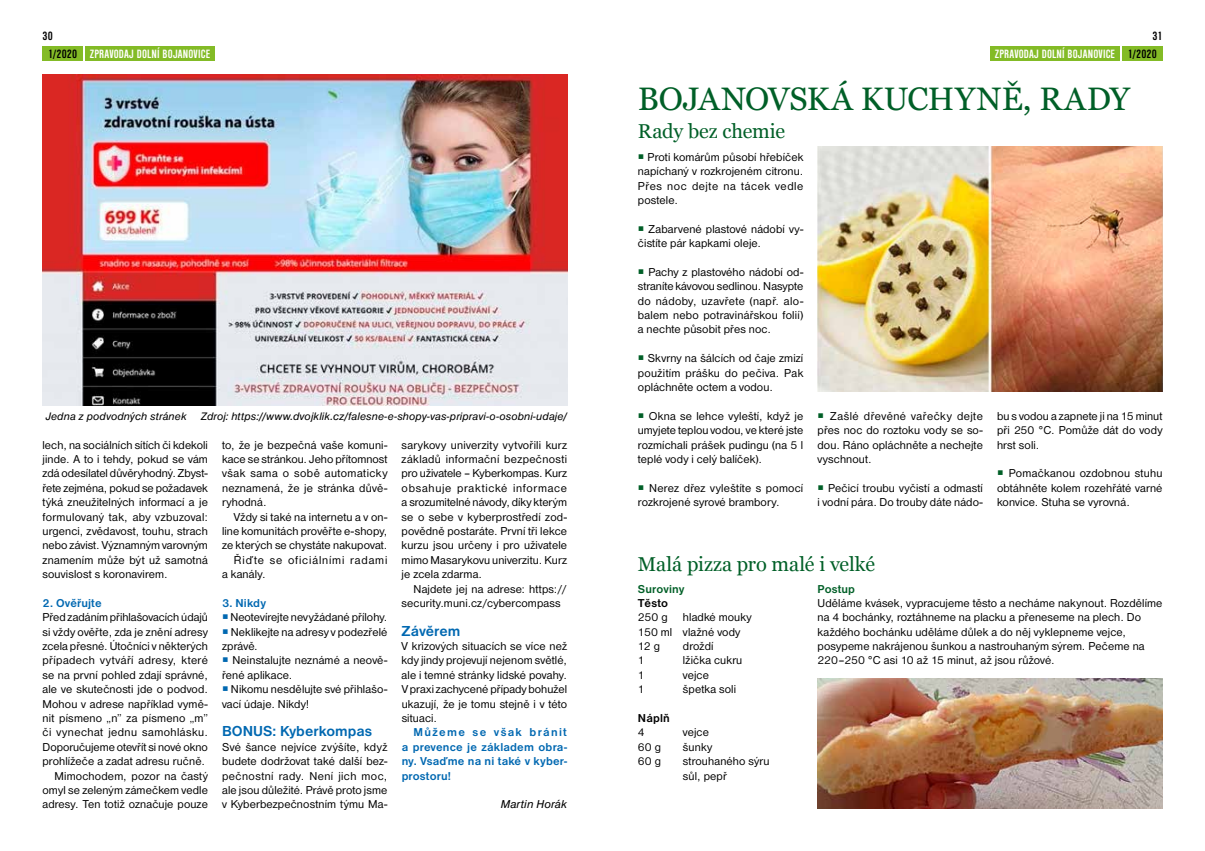
<style>
.page{position:relative;width:1205px;height:851px;background:#fff}
.page>*{position:absolute;margin:0;border:0;box-sizing:border-box;transform-origin:0 0}
.t1{font:32.5px "Georgia";letter-spacing:.015em;color:#005f27}
.t2{font:20px "Georgia";letter-spacing:-.005em;color:#005f27}
.t3{font:700 15px "Nimbus San DEE";color:#0068b1}
.t4{font:700 condensed 12.5px "Nimbus San DEE";letter-spacing:.01em;color:#fff}
.t5{font:700 condensed 12.5px "Nimbus San DEE";color:#000}
.t6{font:11.88px/14.4px "Nimbus San DEE";letter-spacing:.01em;color:#000;text-align:justify}
.t7{font:700 11.88px/14.4px "Nimbus San DEE";letter-spacing:.015em;color:#0068b1;text-align:justify}
.t8{font:11.88px "Nimbus San DEE";letter-spacing:.07em;color:#000}
.t9{font:700 11.88px "Nimbus San DEE";letter-spacing:.01em;color:#005f27}
.t10{font:italic 11.88px "Nimbus San DEE";letter-spacing:.01em;color:#000}
.t11{font:700 11.88px "Nimbus San DEE";letter-spacing:.015em;color:#000}
.t12{font:italic 11.25px "Nimbus San DEE";letter-spacing:.01em;color:#000}
.s1{color:#000}
.s2{color:#0068b1}
.s3{color:#005f27}
</style>
<div class="page">
<div style="left:990px;top:46px;width:129px;height:14px;background:#83bb26"></div>
<div style="left:1122px;top:46px;width:40px;height:14px;background:#83bb26"></div>
<div style="left:85px;top:46px;width:129px;height:14px;background:#83bb26"></div>
<div style="left:43px;top:46px;width:40px;height:14px;background:#83bb26"></div>
<img style="left:817px;top:678px;width:345px;height:130px">
<img style="left:817px;top:146px;width:345px;height:245px">
<img style="left:43px;top:74px;width:524px;height:331px">
<p class="t5" style="left:43px;top:29px;width:12px">30</p>
<p class="t5" style="left:1152px;top:29px;width:11px">31</p>
<p class="t4" style="left:48px;top:47px;width:163px"><span class="s1">1/2020</span> ZPRAVODAJ DOLNÍ BOJANOVICE</p>
<p class="t4" style="left:995px;top:47px;width:163px">ZPRAVODAJ DOLNÍ BOJANOVICE <span class="s1">1/2020</span></p>
<p class="t12" style="left:46px;top:410px;width:523px">Jedna z podvodných stránek Zdroj: https://www.dvojklik.cz/falesne-e-shopy-vas-pripravi-o-osobni-udaje/</p>
<p class="t6" style="left:43px;top:437px;width:167px">lech, na sociálních sítích či kdekoli jinde. A to i tehdy, pokud se vám zdá odesílatel důvěryhodný. Zbyst&shy;řete zejména, pokud se požadavek týká zneužitelných informací a je formulovaný tak, aby vzbuzoval: urgenci, zvědavost, touhu, strach nebo závist. Významným varovným znamením může být už samotná souvislost s koronavirem.</p>
<p class="t7" style="left:43px;top:595px;width:61px">2. Ověřujte</p>
<p class="t6" style="left:43px;top:610px;width:167px;text-align:right">Před zadáním přihlašovacích údajů si vždy ověřte, zda je znění adresy zcela přesné. Útočníci v některých případech vytváří adresy, které se na první pohled zdají správné, ale ve skutečnosti jde o podvod.<br>Mohou v adrese například vymě&shy;nit písmeno „n” za písmeno „m” či vynechat jednu samohlásku.<br>Doporučujeme otevřít si nové okno prohlížeče a zadat adresu ručně.<br>Mimochodem, pozor na častý omyl se zeleným zámečkem vedle adresy. Ten totiž označuje pouze</p>
<p class="t6" style="left:222px;top:437px;width:167px">to, že je bezpečná vaše komuni&shy;kace se stránkou. Jeho přítomnost však sama o sobě automaticky neznamená, že je stránka důvě&shy;ryhodná.</p>
<p class="t6" style="left:234px;top:509px;width:155px">Vždy si také na internetu a v on-</p>
<p class="t6" style="left:222px;top:524px;width:167px">line komunitách prověřte e-shopy,</p>
<p class="t6" style="left:222px;top:538px;width:167px">ze kterých se chystáte nakupovat.</p>
<p class="t8" style="left:234px;top:553px;width:155px">Řiďte se oficiálními radami</p>
<p class="t6" style="left:222px;top:567px;width:45px">a kanály.</p>
<p class="t7" style="left:222px;top:595px;width:45px">3. Nikdy</p>
<p class="t6" style="left:222px;top:610px;width:167px"><span class="s2">○</span>Neotevírejte nevyžádané přílohy.</p>
<p class="t6" style="left:222px;top:624px;width:167px"><span class="s2">○</span> Neklikejte na adresy v podezřelé zprávě.</p>
<p class="t6" style="left:222px;top:653px;width:167px"><span class="s2">○</span> Neinstalujte neznámé a neově&shy;řené aplikace.</p>
<p class="t6" style="left:222px;top:682px;width:167px"><span class="s2">○</span> Nikomu nesdělujte své přihlašo&shy;vací údaje. Nikdy!</p>
<p class="t3" style="left:222px;top:722px;width:151px">BONUS: Kyberkompas</p>
<p class="t6" style="left:222px;top:739px;width:167px">Své šance nejvíce zvýšíte, když budete dodržovat také další bez&shy;pečnostní rady. Není jich moc, ale jsou důležité. Právě proto jsme v Kyberbezpečnostním týmu Ma-</p>
<p class="t6" style="left:402px;top:437px;width:167px">sarykovy univerzity vytvořili kurz základů informační bezpečnosti pro uživatele – Kyberkompas. Kurz obsahuje praktické informace a srozumitelné návody, díky kterým se o sebe v kyberprostředí zod&shy;povědně postaráte. První tři lekce kurzu jsou určeny i pro uživatele mimo Masarykovu univerzitu. Kurz je zcela zdarma.</p>
<p class="t6" style="left:402px;top:581px;width:167px;text-indent:12px">Najdete jej na adrese: https:// security.muni.cz/cybercompass</p>
<p class="t3" style="left:402px;top:622px;width:60px">Závěrem</p>
<p class="t6" style="left:402px;top:639px;width:167px">V krizových situacích se více než kdy jindy projevují nejenom světlé, ale i temné stránky lidské povahy.<br>V praxi zachycené případy bohužel ukazují, že je tomu stejně i v této situaci.</p>
<p class="t7" style="left:402px;top:725px;width:167px;text-indent:12px">Můžeme se však bránit a prevence je základem obra&shy;ny. Vsaďme na ni také v kyber&shy;prostoru!</p>
<p class="t10" style="left:501px;top:797px;width:68px">Martin Horák</p>
<h1 class="t1" style="left:638px;top:79px;width:493px">bojanovská kuchyně, rady</h1>
<h2 class="t2" style="left:638px;top:119px;width:149px">Rady bez chemie</h2>
<p class="t6" style="left:638px;top:150px;width:167px"><span class="s3">○</span> Proti komárům působí hřebíček napíchaný v rozkrojeném citronu.<br>Přes noc dejte na tácek vedle postele.</p>
<p class="t6" style="left:638px;top:222px;width:167px"><span class="s3">○</span> Zabarvené plastové nádobí vy&shy;čistíte pár kapkami oleje.</p>
<p class="t6" style="left:638px;top:265px;width:167px"><span class="s3">○</span> Pachy z plastového nádobí od&shy;straníte kávovou sedlinou. Nasypte do nádoby, uzavřete (např. alo&shy;balem nebo potravinářskou folií) a nechte působit přes noc.</p>
<p class="t6" style="left:638px;top:351px;width:167px"><span class="s3">○</span> Skvrny na šálcích od čaje zmizí použitím prášku do pečiva. Pak opláchněte octem a vodou.</p>
<p class="t6" style="left:638px;top:409px;width:167px"><span class="s3">○</span> Okna se lehce vyleští, když je umyjete teplou vodou, ve které jste rozmíchali prášek pudingu (na 5 l teplé vody i celý balíček).</p>
<p class="t6" style="left:638px;top:480px;width:167px"><span class="s3">○</span> Nerez dřez vyleštíte s pomocí rozkrojené syrové brambory.</p>
<p class="t6" style="left:817px;top:409px;width:167px"><span class="s3">○</span> Zašlé dřevěné vařečky dejte přes noc do roztoku vody se so&shy;dou. Ráno opláchněte a nechejte vyschnout.</p>
<p class="t6" style="left:817px;top:480px;width:167px"><span class="s3">○</span> Pečicí troubu vyčistí a odmastí i vodní pára. Do trouby dáte nádo-</p>
<p class="t6" style="left:997px;top:409px;width:167px">bu s vodou a zapnete ji na 15 minut při 250 °C. Pomůže dát do vody hrst soli.</p>
<p class="t6" style="left:997px;top:466px;width:167px"><span class="s3">○</span> Pomačkanou ozdobnou stuhu obtáhněte kolem rozehřáté varné konvice. Stuha se vyrovná.</p>
<h2 class="t2" style="left:638px;top:552px;width:239px">Malá pizza pro malé i velké</h2>
<p class="t9" style="left:638px;top:581px;width:48px">Suroviny</p>
<p class="t11" style="left:638px;top:596px;width:32px">Těsto</p>
<p class="t6" style="left:638px;top:610px;width:31px">250 g</p>
<p class="t6" style="left:638px;top:610px;width:115px;text-align:left;text-indent:45px">hladké mouky<br>150 ml vlažné vody<br>12 g</p>
<p class="t6" style="left:683px;top:639px;width:32px">droždí</p>
<p class="t6" style="left:638px;top:653px;width:8px">1</p>
<p class="t6" style="left:683px;top:653px;width:61px">lžička cukru</p>
<p class="t6" style="left:638px;top:667px;width:8px">1</p>
<p class="t6" style="left:683px;top:667px;width:28px">vejce</p>
<p class="t6" style="left:638px;top:682px;width:8px">1</p>
<p class="t6" style="left:683px;top:682px;width:55px">špetka soli</p>
<p class="t11" style="left:638px;top:711px;width:33px">Náplň</p>
<p class="t6" style="left:638px;top:725px;width:8px">4</p>
<p class="t6" style="left:683px;top:725px;width:28px">vejce</p>
<p class="t6" style="left:638px;top:739px;width:25px">60 g</p>
<p class="t6" style="left:683px;top:739px;width:31px">šunky</p>
<p class="t6" style="left:638px;top:754px;width:25px">60 g</p>
<p class="t6" style="left:683px;top:754px;width:88px">strouhaného sýru sůl, pepř</p>
<p class="t9" style="left:817px;top:581px;width:39px">Postup</p>
<p class="t6" style="left:817px;top:596px;width:346px;text-align:left">Uděláme kvásek, vypracujeme těsto a necháme nakynout. Rozdělíme na 4 bochánky, roztáhneme na placku a přeneseme na plech. Do každého bochánku uděláme důlek a do něj vyklepneme vejce, posypeme nakrájenou šunkou a nastrouhaným sýrem. Pečeme na 220–250 °C asi 10 až 15 minut, až jsou růžové.</p>
</div>
